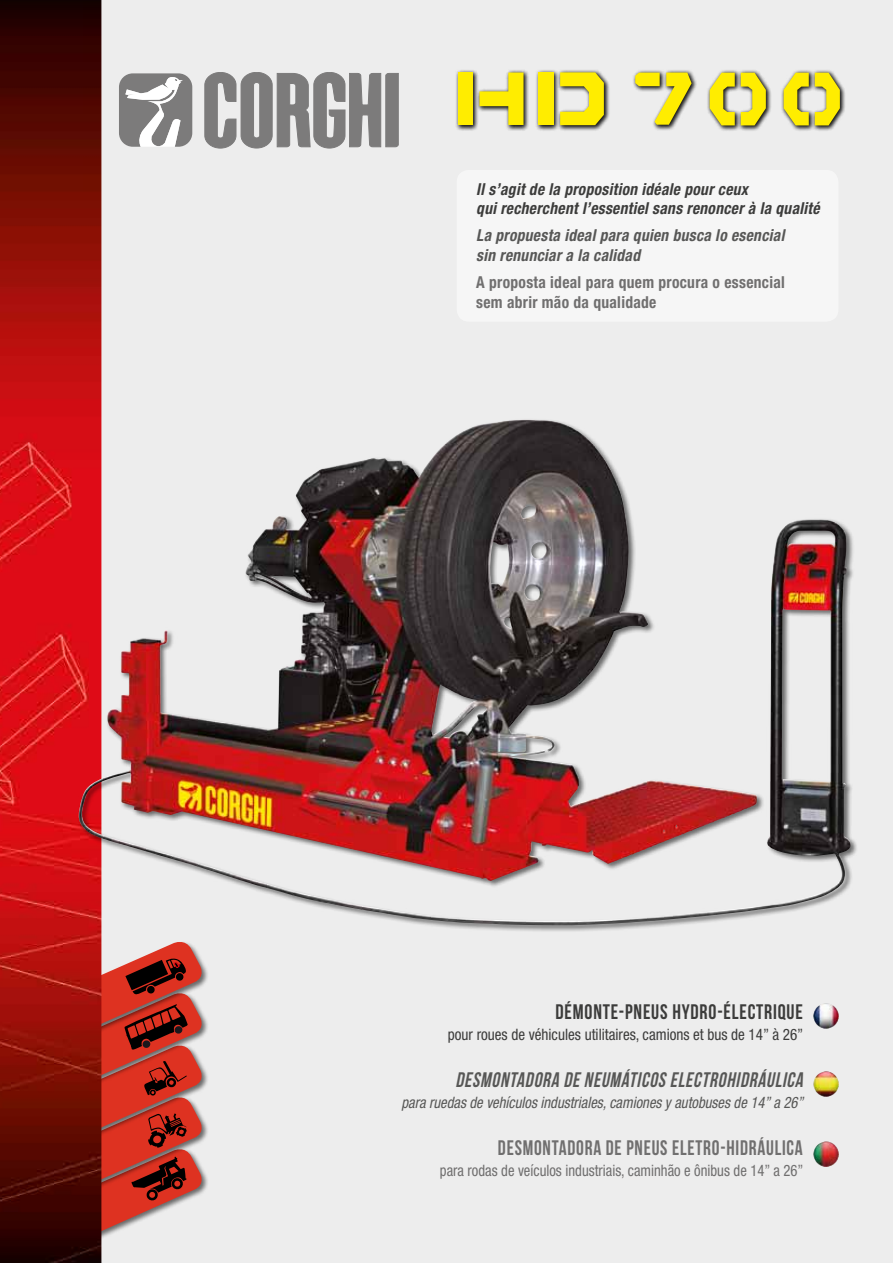
<style>
.page{position:relative;width:893px;height:1263px;background:#fff}
.page>*{position:absolute;margin:0;border:0;box-sizing:border-box;transform-origin:0 0}
.t1{font:italic 21px "Bebas Neue";color:#575756;scale:.93 1}
.t2{font:21px "Bebas Neue";letter-spacing:.04em;color:#706f6f;scale:.93 1}
.t3{font:21px "Bebas Neue";letter-spacing:.04em;color:#3c3c3b;scale:.96 1}
.t4{font:italic 700 condensed 16.5px/19.5px "Helvetica Neue LT Std";color:#3c3c3b;scale:.94 1}
.t5{font:italic 700 condensed 16.5px/19.5px "Helvetica Neue LT Std";color:#575756;scale:.94 1}
.t6{font:700 condensed 16.5px/19.5px "Helvetica Neue LT Std";letter-spacing:.02em;color:#706f6f;scale:.94 1}
.t7{font:italic condensed 15.75px "Helvetica Neue LT Std";color:#575756;scale:.93 1}
.t8{font:condensed 15.75px "Helvetica Neue LT Std";color:#706f6f;scale:.93 1}
.t9{font:condensed 15.75px "Helvetica Neue LT Std";color:#3c3c3b;scale:.96 1}
</style>
<div class="page">
<img style="left:0;top:0;width:893px;height:1263px">
<div style="left:456px;top:169px;width:383px;height:153px;background:#f6f6f6;border-radius:13px"></div>
<div style="left:456px;top:169px;width:383px;height:153px;border:1px solid #ededed;border-radius:13px"></div>
<div style="left:455px;top:69px;width:391px;height:62px;background:#ededed"></div>
<div style="left:652px;top:69px;width:45px;height:62px;background:#000;opacity:.75"></div>
<div style="left:632px;top:69px;width:33px;height:23px;background:#000;opacity:.75"></div>
<svg style="left:635px;top:73px;width:57px;height:52px"></svg>
<div style="left:455px;top:69px;width:24px;height:62px;background:#000;opacity:.75"></div>
<div style="left:458px;top:73px;width:15px;height:52px;background:#ffed00"></div>
<div style="left:535px;top:69px;width:24px;height:62px;background:#000;opacity:.75"></div>
<div style="left:538px;top:72px;width:15px;height:53px;background:#ffed00"></div>
<div style="left:557px;top:69px;width:53px;height:62px;background:#000;opacity:.75"></div>
<svg style="left:560px;top:72px;width:44px;height:53px"></svg>
<div style="left:476px;top:69px;width:54px;height:62px;background:#000;opacity:.75"></div>
<svg style="left:479px;top:73px;width:44px;height:52px"></svg>
<div style="left:738px;top:69px;width:34px;height:63px;background:#000;opacity:.75"></div>
<svg style="left:741px;top:73px;width:25px;height:52px"></svg>
<div style="left:706px;top:69px;width:35px;height:63px;background:#000;opacity:.75"></div>
<svg style="left:710px;top:73px;width:25px;height:52px"></svg>
<div style="left:812px;top:69px;width:34px;height:63px;background:#000;opacity:.75"></div>
<svg style="left:815px;top:73px;width:25px;height:52px"></svg>
<div style="left:780px;top:69px;width:35px;height:63px;background:#000;opacity:.75"></div>
<svg style="left:784px;top:73px;width:25px;height:52px"></svg>
<div style="left:78px;top:418px;width:780px;height:515px;background:#000;opacity:.55"></div>
<img style="left:107px;top:420px;width:414px;height:340px">
<svg style="left:205px;top:72px;width:193px;height:76px;background:#9b9b9b"></svg>
<svg style="left:119px;top:73px;width:73px;height:74px"></svg>
<img style="left:813px;top:1003px;width:26px;height:26px">
<img style="left:813px;top:1071px;width:27px;height:26px">
<img style="left:813px;top:1141px;width:27px;height:26px">
<p class="t4" style="left:476px;top:179px;width:371px">Ils’agitde la proposition idéale pourceux quirecherchentl’essentielsans renoncerà la qualité</p>
<p class="t5" style="left:476px;top:226px;width:333px">La propuesta idealpara quien busca lo esencial sin renunciara la calidad</p>
<p class="t6" style="left:476px;top:272px;width:330px">A proposta ideal para quem procura o essencial sem abrir mão da qualidade</p>
<p class="t3" style="left:556px;top:1000px;width:259px">DÉMONTE-PNEUS HYDRO-ÉLECTRIQUE</p>
<p class="t9" style="left:448px;top:1026px;width:372px">pour roues de véhicules utilitaires, camions et bus de 14” à 26”</p>
<p class="t1" style="left:455px;top:1068px;width:380px">DESMONTADORA DE NEUMÁTICOS ELECTROHIDRÁULICA</p>
<p class="t7" style="left:401px;top:1093px;width:437px">pararuedasdevehículosindustriales,camionesyautobusesde14”a26”</p>
<p class="t2" style="left:498px;top:1136px;width:329px">DESMONTADORA DE PNEUS ELETRO-HIDRÁULICA</p>
<p class="t8" style="left:440px;top:1161px;width:392px">para rodas de veículos industriais, caminhão e ônibus de 14” a 26”</p>
</div>
